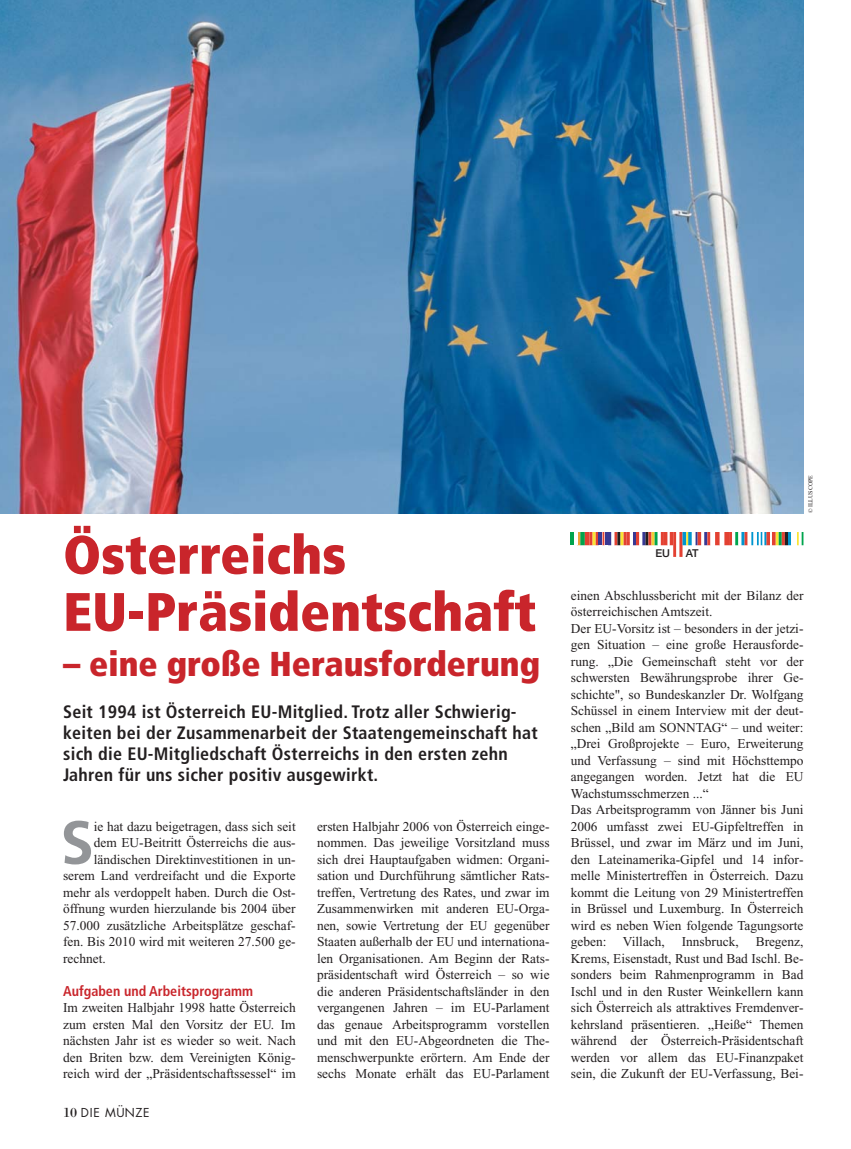
<style>
.page{position:relative;width:851px;height:1149px;background:#fff}
.page>*{position:absolute;margin:0;border:0;box-sizing:border-box;transform-origin:0 0}
.t1{font:700 60.75px "Frutiger";color:#939598}
.t2{font:900 condensed 54px/57px "Frutiger";color:#c9252b}
.t3{font:900 condensed 34.5px "Frutiger";color:#c9252b}
.t4{font:700 condensed 18px/21px "Frutiger";letter-spacing:.015em;color:#231f20}
.t5{font:700 condensed 14.25px "Frutiger";color:#c9252b}
.t6{font:13.5px/16.5px "Times New Roman";color:#231f20;text-align:justify}
.t7{font:12px "Futura";letter-spacing:.06em;color:#231f20}
.t8{font:500 10.8px "Helvetica Neue";color:#231f20}
.t9{font:6px "Times New Roman";color:#231f20}
.s1{font-family:"Bodoni";font-size:14.25px}
</style>
<div class="page">
<hr style="left:673px;top:532px;width:3px;height:24px;background:#e34132">
<hr style="left:679px;top:532px;width:3px;height:24px;background:#e34132">
<svg style="left:580px;top:532px;width:4px;height:13px"></svg>
<div style="left:584px;top:532px;width:5px;height:13px;background:#e34132"></div>
<svg style="left:715px;top:532px;width:4px;height:13px"></svg>
<svg style="left:669px;top:532px;width:4px;height:13px"></svg>
<svg style="left:682px;top:532px;width:4px;height:13px"></svg>
<svg style="left:686px;top:532px;width:24px;height:13px"></svg>
<svg style="left:729px;top:532px;width:74px;height:13px"></svg>
<div style="left:724px;top:532px;width:5px;height:13px;background:#e34132"></div>
<svg style="left:589px;top:532px;width:79px;height:13px"></svg>
<hr style="left:570px;top:532px;width:4px;height:13px;background:#00a44d">
<svg style="left:578px;top:532px;width:2px;height:13px"></svg>
<img style="left:0;top:1px;width:803px;height:512px">
<h2 class="t2" style="left:63px;top:530px;width:474px">Österreichs<br>EU-Präsidentschaft</h2>
<h3 class="t3" style="left:63px;top:649px;width:478px">– eine große Herausforderung</h3>
<h3 class="t4" style="left:63px;top:702px;width:476px">Seit 1994 ist Österreich EU-Mitglied. Trotz aller Schwierig&shy;keiten bei der Zusammenarbeit der Staatengemeinschaft hat sich die EU-Mitgliedschaft Österreichs in den ersten zehn Jahren für uns sicher positiv ausgewirkt.</h3>
<h1 class="t1" style="left:60px;top:817px;width:35px">S</h1>
<p class="t6" style="left:94px;top:819px;width:203px">ie hat dazu beigetragen, dass sich seit</p>
<p class="t6" style="left:94px;top:835px;width:203px">dem EU-Beitritt Österreichs die aus-</p>
<p class="t6" style="left:94px;top:852px;width:203px">ländischen Direktinvestitionen in un-</p>
<p class="t6" style="left:63px;top:868px;width:234px">serem Land verdreifacht und die Exporte</p>
<p class="t6" style="left:63px;top:885px;width:234px">mehr als verdoppelt haben. Durch die Ost-</p>
<p class="t6" style="left:63px;top:901px;width:234px">öffnung wurden hierzulande bis 2004 über</p>
<p class="t6" style="left:63px;top:918px;width:234px">57.000 zusätzliche Arbeitsplätze geschaf-</p>
<p class="t6" style="left:63px;top:934px;width:234px">fen. Bis 2010 wird mit weiteren 27.500 ge-</p>
<p class="t6" style="left:63px;top:951px;width:44px">rechnet.</p>
<p class="t5" style="left:63px;top:984px;width:191px">Aufgaben und Arbeitsprogramm</p>
<p class="t6" style="left:63px;top:1000px;width:234px">Im zweiten Halbjahr 1998 hatte Österreich zum ersten Mal den Vorsitz der EU. Im nächsten Jahr ist es wieder so weit. Nach den Briten bzw. dem Vereinigten König&shy;reich wird der „Präsidentschaftssessel“ im</p>
<p class="t7" style="left:63px;top:1106px;width:88px"><span class="s1">10</span> DIE MÜNZE</p>
<p class="t6" style="left:317px;top:819px;width:234px">ersten Halbjahr 2006 von Österreich einge&shy;nommen. Das jeweilige Vorsitzland muss sich drei Hauptaufgaben widmen: Organi&shy;sation und Durchführung sämtlicher Rats&shy;treffen, Vertretung des Rates, und zwar im Zusammenwirken mit anderen EU-Orga&shy;nen, sowie Vertretung der EU gegenüber Staaten außerhalb der EU und internationa&shy;len Organisationen. Am Beginn der Rats&shy;präsidentschaft wird Österreich – so wie die anderen Präsidentschaftsländer in den vergangenen Jahren – im EU-Parlament das genaue Arbeitsprogramm vorstellen und mit den EU-Abgeordneten die The&shy;menschwerpunkte erörtern. Am Ende der sechs Monate erhält das EU-Parlament</p>
<p class="t8" style="left:655px;top:549px;width:16px">EU</p>
<p class="t8" style="left:685px;top:549px;width:14px">AT</p>
<p class="t9" style="left:808px;top:513px;width:40px;rotate:-90deg">© ILLUSCOPE</p>
<p class="t6" style="left:570px;top:588px;width:234px;text-align:left">einen Abschlussbericht mit der Bilanz der österreichischen Amtszeit.<br>Der EU-Vorsitz ist – besonders in der jetzi&shy;gen Situation – eine große Herausforde&shy;rung. „Die Gemeinschaft steht vor der schwersten Bewährungsprobe ihrer Ge&shy;schichte", so Bundeskanzler Dr. Wolfgang Schüssel in einem Interview mit der deut&shy;schen „Bild am SONNTAG“ – und weiter: „Drei Großprojekte – Euro, Erweiterung und Verfassung – sind mit Höchsttempo angegangen worden. Jetzt hat die EU Wachstumsschmerzen ...“<br>Das Arbeitsprogramm von Jänner bis Juni 2006 umfasst zwei EU-Gipfeltreffen in Brüssel, und zwar im März und im Juni, den Lateinamerika-Gipfel und 14 infor&shy;melle Ministertreffen in Österreich. Dazu kommt die Leitung von 29 Ministertreffen in Brüssel und Luxemburg. In Österreich wird es neben Wien folgende Tagungsorte geben: Villach, Innsbruck, Bregenz, Krems, Eisenstadt, Rust und Bad Ischl. Be&shy;sonders beim Rahmenprogramm in Bad Ischl und in den Ruster Weinkellern kann sich Österreich als attraktives Fremdenver&shy;kehrsland präsentieren. „Heiße“ Themen während der Österreich-Präsidentschaft werden vor allem das EU-Finanzpaket sein, die Zukunft der EU-Verfassung, Bei-</p>
</div>
